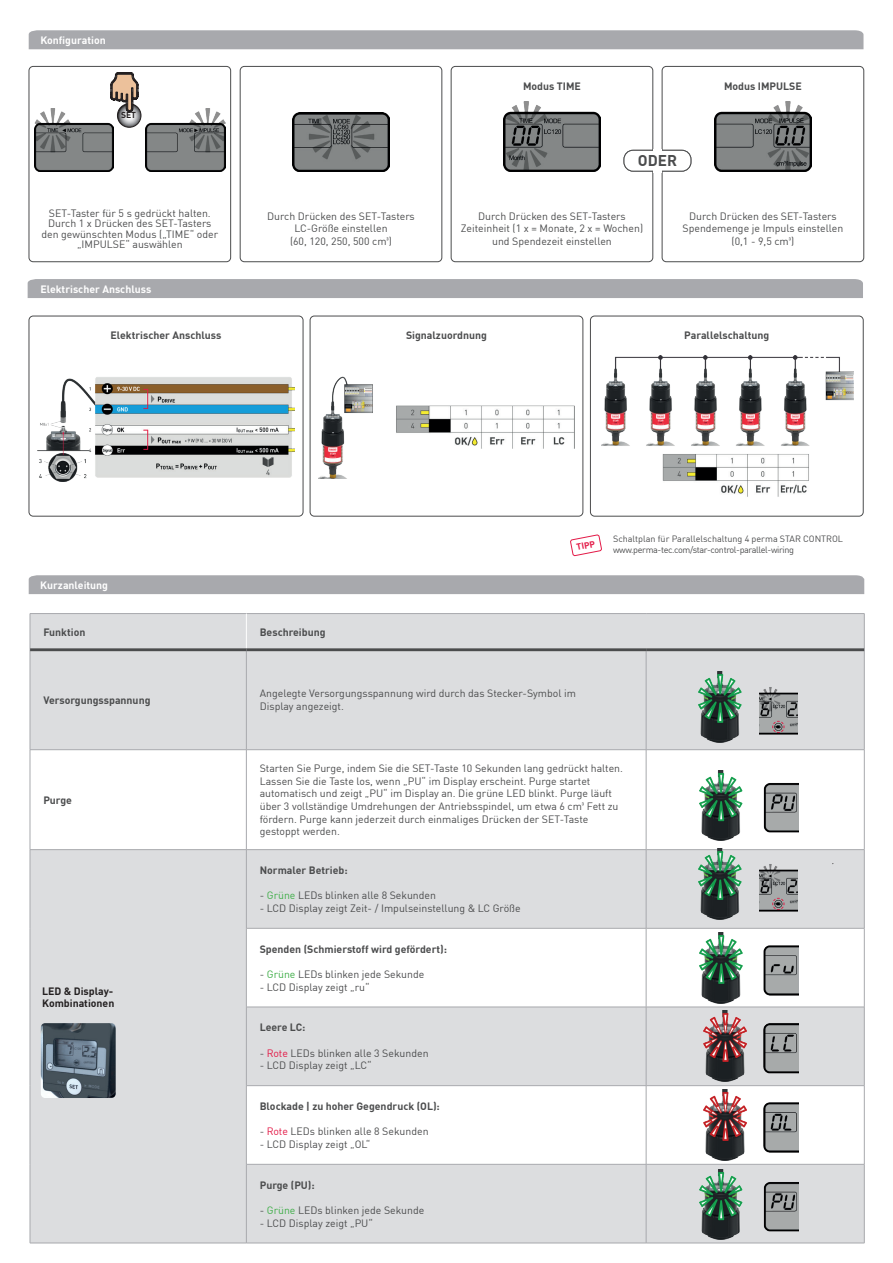
<style>
.page{position:relative;width:893px;height:1263px;background:#fff}
.page>*{position:absolute;margin:0;border:0;box-sizing:border-box;transform-origin:0 0}
.t1{font:700 15.3px "DIN Pro";color:#4b4c4d}
.t2{font:10.5px/12.6px "DIN Pro";color:#4b4c4d;text-align:center}
.t3{font:700 10.5px "DIN Pro";color:#4b4c4d}
.t4{font:700 10.5px "DIN Pro";color:#fff}
.t5{font:700 10.5px/12.6px "DIN Pro";color:#231f20}
.t6{font:9px "DIN Pro";letter-spacing:-.01em;color:#4b4c4d}
.t7{font:9px "DIN Pro";letter-spacing:-.04em;color:#4b4c4d}
.t8{font:700 8.85px "DIN Pro";color:#e31a47}
.t9{font:700 8.55px "DIN Pro";color:#231f20}
.s1{color:#40ae49}
.s2{color:#e31a47}
</style>
<div class="page">
<div style="left:29px;top:316px;width:274px;height:200px;border:1px solid #4b4c4d;border-radius:4px"></div>
<div style="left:310px;top:316px;width:273px;height:200px;border:1px solid #4b4c4d;border-radius:4px"></div>
<div style="left:590px;top:316px;width:273px;height:200px;border:1px solid #4b4c4d;border-radius:4px"></div>
<div style="left:29px;top:66px;width:202px;height:196px;border:1px solid #4b4c4d;border-radius:4px"></div>
<div style="left:240px;top:66px;width:202px;height:196px;border:1px solid #4b4c4d;border-radius:4px"></div>
<div style="left:451px;top:66px;width:202px;height:196px;border:1px solid #4b4c4d;border-radius:4px"></div>
<div style="left:662px;top:66px;width:202px;height:196px;border:1px solid #4b4c4d;border-radius:4px"></div>
<div style="left:29px;top:575px;width:835px;height:19px;background:#a8a9ad"></div>
<div style="left:29px;top:30px;width:834px;height:19px;background:#a8a9ad"></div>
<div style="left:28px;top:279px;width:835px;height:19px;background:#a8a9ad"></div>
<svg style="left:117px;top:104px;width:24px;height:23px"></svg>
<div style="left:117px;top:103px;width:24px;height:25px;border:1px solid #231f20;border-radius:50%"></div>
<svg style="left:110px;top:73px;width:28px;height:40px"></svg>
<img style="left:34px;top:108px;width:80px;height:63px">
<img style="left:146px;top:108px;width:79px;height:63px">
<img style="left:292px;top:112px;width:97px;height:59px">
<img style="left:714px;top:102px;width:97px;height:69px">
<img style="left:503px;top:102px;width:97px;height:69px">
<img style="left:38px;top:377px;width:256px;height:104px">
<img style="left:602px;top:356px;width:252px;height:141px">
<img style="left:319px;top:376px;width:255px;height:102px">
<div style="left:624px;top:150px;width:67px;height:21px;background:#fff;border-radius:9px"></div>
<div style="left:624px;top:150px;width:67px;height:21px;border:1px solid #4b4c4d;border-radius:9px"></div>
<svg style="left:570px;top:535px;width:32px;height:21px"></svg>
<svg style="left:31px;top:614px;width:833px;height:629px;fill:#dcdddf"></svg>
<svg style="left:247px;top:929px;width:617px;height:235px"></svg>
<hr style="left:30px;top:613px;width:216px;height:1px;background:#a8a9ad">
<hr style="left:30px;top:614px;width:1px;height:36px;background:#a8a9ad">
<hr style="left:246px;top:613px;width:400px;height:1px;background:#a8a9ad">
<hr style="left:646px;top:613px;width:218px;height:1px;background:#a8a9ad">
<hr style="left:864px;top:614px;width:1px;height:36px;background:#a8a9ad">
<hr style="left:30px;top:650px;width:1px;height:99px;background:#a8a9ad">
<hr style="left:246px;top:651px;width:1px;height:98px;background:#a8a9ad">
<hr style="left:646px;top:651px;width:1px;height:98px;background:#a8a9ad">
<hr style="left:864px;top:650px;width:1px;height:99px;background:#a8a9ad">
<hr style="left:30px;top:749px;width:216px;height:1px;background:#a8a9ad">
<hr style="left:30px;top:750px;width:1px;height:99px;background:#a8a9ad">
<hr style="left:246px;top:749px;width:400px;height:1px;background:#a8a9ad">
<hr style="left:246px;top:750px;width:1px;height:99px;background:#a8a9ad">
<hr style="left:646px;top:749px;width:218px;height:1px;background:#a8a9ad">
<hr style="left:646px;top:750px;width:1px;height:99px;background:#a8a9ad">
<hr style="left:864px;top:750px;width:1px;height:99px;background:#a8a9ad">
<hr style="left:30px;top:849px;width:216px;height:1px;background:#a8a9ad">
<hr style="left:30px;top:850px;width:1px;height:78px;background:#a8a9ad">
<hr style="left:30px;top:928px;width:1px;height:79px;background:#a8a9ad">
<hr style="left:30px;top:1007px;width:1px;height:79px;background:#a8a9ad">
<hr style="left:30px;top:1086px;width:1px;height:78px;background:#a8a9ad">
<hr style="left:30px;top:1164px;width:1px;height:79px;background:#a8a9ad">
<hr style="left:30px;top:1243px;width:216px;height:1px;background:#a8a9ad">
<hr style="left:646px;top:849px;width:218px;height:1px;background:#a8a9ad">
<hr style="left:864px;top:850px;width:1px;height:78px;background:#a8a9ad">
<hr style="left:646px;top:928px;width:218px;height:1px;background:#a8a9ad">
<hr style="left:864px;top:928px;width:1px;height:79px;background:#a8a9ad">
<hr style="left:646px;top:1007px;width:218px;height:1px;background:#a8a9ad">
<hr style="left:864px;top:1007px;width:1px;height:78px;background:#a8a9ad">
<hr style="left:246px;top:1086px;width:1px;height:78px;background:#a8a9ad">
<hr style="left:646px;top:1085px;width:218px;height:1px;background:#a8a9ad">
<hr style="left:646px;top:1086px;width:1px;height:78px;background:#a8a9ad">
<hr style="left:864px;top:1086px;width:1px;height:78px;background:#a8a9ad">
<hr style="left:246px;top:1164px;width:400px;height:1px;background:#a8a9ad">
<hr style="left:246px;top:1164px;width:1px;height:79px;background:#a8a9ad">
<hr style="left:646px;top:1164px;width:218px;height:1px;background:#a8a9ad">
<hr style="left:646px;top:1164px;width:1px;height:79px;background:#a8a9ad">
<hr style="left:864px;top:1164px;width:1px;height:79px;background:#a8a9ad">
<hr style="left:246px;top:1243px;width:400px;height:1px;background:#a8a9ad">
<hr style="left:646px;top:1243px;width:218px;height:1px;background:#a8a9ad">
<hr style="left:246px;top:614px;width:1px;height:34px;background:#fff">
<hr style="left:246px;top:849px;width:400px;height:1px;background:#a8a9ad">
<hr style="left:246px;top:850px;width:1px;height:78px;background:#a8a9ad">
<hr style="left:646px;top:850px;width:1px;height:78px;background:#a8a9ad">
<hr style="left:246px;top:928px;width:400px;height:1px;background:#a8a9ad">
<hr style="left:246px;top:928px;width:1px;height:79px;background:#a8a9ad">
<hr style="left:646px;top:928px;width:1px;height:79px;background:#a8a9ad">
<hr style="left:246px;top:1007px;width:400px;height:1px;background:#a8a9ad">
<hr style="left:246px;top:1007px;width:1px;height:78px;background:#a8a9ad">
<hr style="left:646px;top:1007px;width:1px;height:78px;background:#a8a9ad">
<hr style="left:246px;top:1085px;width:400px;height:1px;background:#a8a9ad">
<hr style="left:30px;top:648px;width:216px;height:3px;background:#4b4c4d">
<hr style="left:246px;top:648px;width:400px;height:3px;background:#4b4c4d">
<hr style="left:646px;top:648px;width:218px;height:3px;background:#4b4c4d">
<img style="left:700px;top:770px;width:98px;height:71px">
<img style="left:700px;top:932px;width:98px;height:71px">
<img style="left:704px;top:1011px;width:94px;height:71px">
<img style="left:704px;top:1089px;width:94px;height:71px">
<img style="left:700px;top:1169px;width:98px;height:71px">
<img style="left:698px;top:672px;width:52px;height:71px">
<img style="left:759px;top:672px;width:39px;height:71px">
<img style="left:698px;top:849px;width:52px;height:70px">
<img style="left:759px;top:850px;width:39px;height:69px">
<img style="left:41px;top:1023px;width:75px;height:75px">
<p class="t4" style="left:40px;top:32px;width:67px">Konfiguration</p>
<p class="t9" style="left:121px;top:109px;width:17px">SET</p>
<p class="t3" style="left:523px;top:78px;width:59px">Modus TIME</p>
<h1 class="t1" style="left:638px;top:148px;width:41px">ODER</h1>
<p class="t3" style="left:724px;top:78px;width:79px">Modus IMPULSE</p>
<p class="t2" style="left:41px;top:207px;width:178px;line-height:10.5px">SET-Taster für 5 s gedrückt halten.<br>Durch 1 x Drücken des SET-Tasters den gewünschten Modus („TIME“ oder „IMPULSE“ auswählen</p>
<p class="t2" style="left:461px;top:209px;width:184px">Durch Drücken des SET-Tasters<br>Zeiteinheit (1 x = Monate, 2 x = Wochen) und Spendezeit einstellen</p>
<p class="t2" style="left:267px;top:209px;width:149px">Durch Drücken des SET-Tasters<br>LC-Größe einstellen<br>(60, 120, 250, 500 cm³)</p>
<p class="t4" style="left:40px;top:281px;width:112px">Elektrischer Anschluss</p>
<p class="t2" style="left:683px;top:209px;width:162px">Durch Drücken des SET-Tasters<br>Spendemenge je Impuls einstellen (0,1 - 9,5 cm³)</p>
<p class="t3" style="left:111px;top:327px;width:112px">Elektrischer Anschluss</p>
<p class="t3" style="left:406px;top:327px;width:82px">Signalzuordnung</p>
<p class="t3" style="left:684px;top:327px;width:87px">Parallelschaltung</p>
<p class="t4" style="left:40px;top:577px;width:69px">Kurzanleitung</p>
<p class="t3" style="left:43px;top:624px;width:44px">Funktion</p>
<p class="t3" style="left:260px;top:624px;width:67px">Beschreibung</p>
<p class="t8" style="left:575px;top:540px;width:20px;rotate:-11deg">TIPP</p>
<p class="t6" style="left:613px;top:532px;width:231px">Schaltplan für Parallelschaltung 4 perma STAR CONTROL</p>
<p class="t7" style="left:613px;top:543px;width:182px">www.perma-tec.com/star-control-parallel-wiring</p>
<p class="t3" style="left:43px;top:692px;width:109px">Versorgungsspannung</p>
<p class="t2" style="left:260px;top:687px;width:318px;text-align:left">Angelegte Versorgungsspannung wird durch das Stecker-Symbol im<br>Display angezeigt.</p>
<p class="t3" style="left:43px;top:792px;width:30px">Purge</p>
<p class="t5" style="left:42px;top:984px;width:74px">LED &amp; Display-<br>Kombinationen</p>
<p class="t2" style="left:260px;top:761px;width:365px;text-align:left">Starten Sie Purge, indem Sie die SET-Taste 10 Sekunden lang gedrückt halten.<br>Lassen Sie die Taste los, wenn „PU“ im Display erscheint. Purge startet automatisch und zeigt „PU“ im Display an. Die grüne LED blinkt. Purge läuft über 3 vollständige Umdrehungen der Antriebsspindel, um etwa 6 cm³ Fett zu fördern. Purge kann jederzeit durch einmaliges Drücken der SET-Taste gestoppt werden.</p>
<p class="t3" style="left:260px;top:862px;width:89px">Normaler Betrieb:</p>
<p class="t2" style="left:260px;top:888px;width:178px">- <span class="s1">Grüne</span> LEDs blinken alle 8 Sekunden</p>
<p class="t2" style="left:260px;top:901px;width:262px">- LCD Display zeigt Zeit- / Impulseinstellung &amp; LC Größe</p>
<p class="t3" style="left:260px;top:941px;width:189px">Spenden (Schmierstoff wird gefördert):</p>
<p class="t2" style="left:260px;top:967px;width:166px">- <span class="s1">Grüne</span> LEDs blinken jede Sekunde</p>
<p class="t2" style="left:260px;top:980px;width:111px">- LCD Display zeigt „ru“</p>
<p class="t3" style="left:260px;top:1019px;width:47px">Leere LC:</p>
<p class="t2" style="left:260px;top:1046px;width:170px">- <span class="s2">Rote</span> LEDs blinken alle 3 Sekunden</p>
<p class="t2" style="left:260px;top:1058px;width:113px">- LCD Display zeigt „LC“</p>
<p class="t3" style="left:260px;top:1098px;width:182px">Blockade | zu hoher Gegendruck (OL):</p>
<p class="t2" style="left:260px;top:1124px;width:170px">- <span class="s2">Rote</span> LEDs blinken alle 8 Sekunden</p>
<p class="t2" style="left:260px;top:1137px;width:112px">- LCD Display zeigt „OL“</p>
<p class="t3" style="left:260px;top:1177px;width:57px">Purge (PU):</p>
<p class="t2" style="left:260px;top:1203px;width:166px">- <span class="s1">Grüne</span> LEDs blinken jede Sekunde</p>
<p class="t2" style="left:260px;top:1216px;width:115px">- LCD Display zeigt „PU“</p>
</div>
